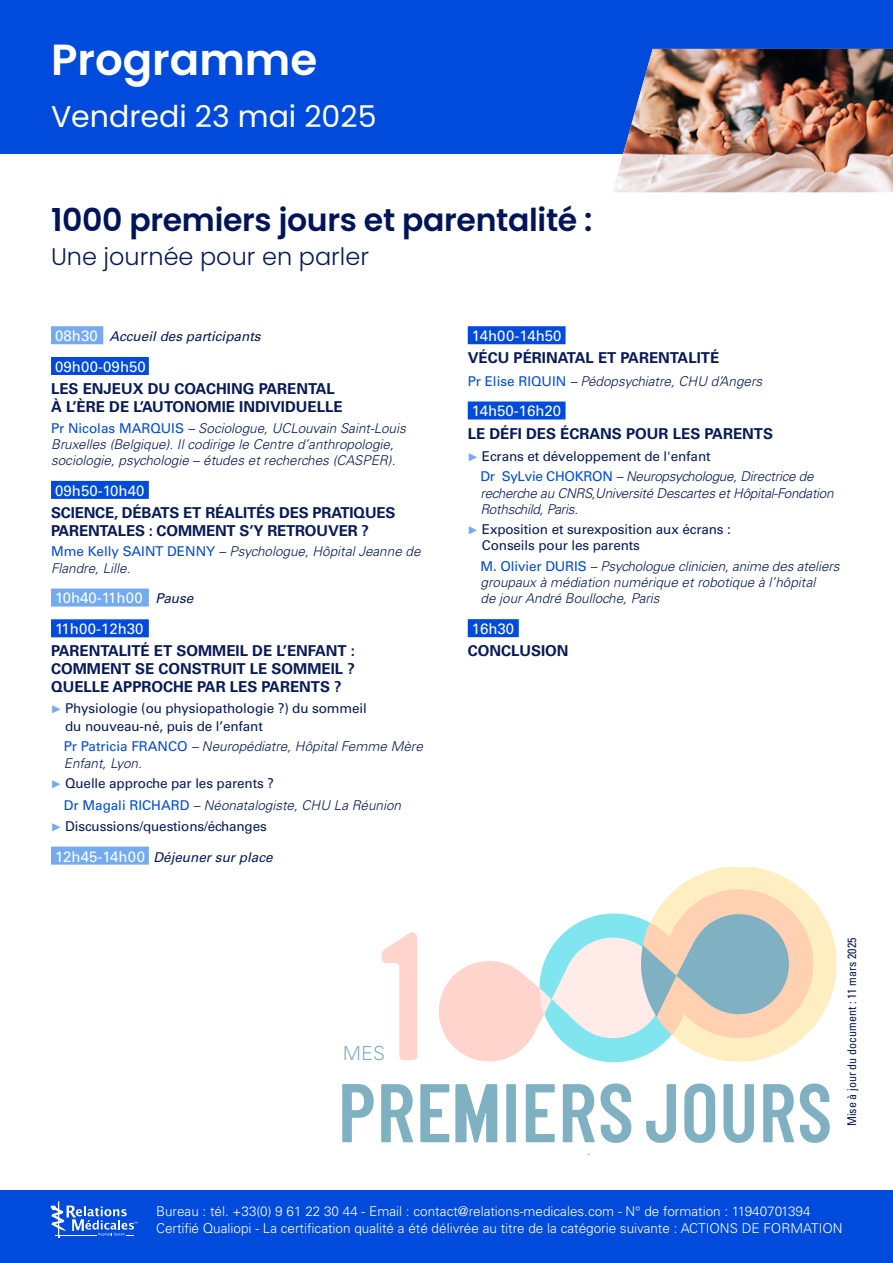
<style>
.page{position:relative;width:893px;height:1263px;background:#fff}
.page>*{position:absolute;margin:0;border:0;box-sizing:border-box;transform-origin:0 0}
.t1{font:600 43.5px "Poppins";color:#fff}
.t2{font:600 31.5px "Poppins";letter-spacing:-.01em;color:#00145a}
.t3{font:30px "Poppins";color:#fff}
.t4{font:300 24px "Poppins";color:#081b59}
.t5{font:300 19.5px "Univers";color:#006486}
.t6{font:700 15px/18px "Univers LT Std";color:#081b59}
.t7{font:15px/30.8px "Univers LT Std";color:#fff}
.t8{font:italic 300 13.5px/16.2px "Univers LT Std";color:#081b59}
.t9{font:13.5px/18px "Univers LT Std";letter-spacing:-.01em;color:#081b59}
.t10{font:300 13.5px/16.5px "Univers LT Std";color:#fff}
.t11{font:italic 300 13.5px/16.2px "Univers LT Std";letter-spacing:-.02em;color:#081b59}
.t12{font:italic 13.5px "Univers LT Std";color:#081b59}
.t13{font:condensed 12px "Univers LT Std";color:#081b59}
.s1{font-style:normal;font-size:15px;color:#fff}
.s2{font-weight:400;font-style:normal;color:#004bdb}
.s3{font-style:italic;font-size:13.5px;color:#081b59}
.s4{font-family:"European Pi Four";font-size:10.5px;color:#74aaf0}
.s5{color:#004bdb}
.s6{font-weight:300;font-style:italic}
.s7{font-weight:400;font-style:normal;font-size:15px;color:#fff}
</style>
<div class="page">
<div style="left:0;top:1191px;width:893px;height:72px;background:#004bdb"></div>
<div style="left:0;top:0;width:893px;height:153px;background:#004bdb"></div>
<svg style="left:51px;top:1201px;width:87px;height:37px"></svg>
<div style="left:51px;top:326px;width:52px;height:18px;background:#74aaf0"></div>
<div style="left:51px;top:357px;width:98px;height:18px;background:#004bdb"></div>
<div style="left:51px;top:481px;width:98px;height:18px;background:#004bdb"></div>
<div style="left:51px;top:588px;width:98px;height:18px;background:#74aaf0"></div>
<div style="left:51px;top:619px;width:98px;height:18px;background:#004bdb"></div>
<div style="left:51px;top:847px;width:98px;height:18px;background:#74aaf0"></div>
<div style="left:468px;top:326px;width:98px;height:18px;background:#004bdb"></div>
<div style="left:468px;top:401px;width:98px;height:18px;background:#004bdb"></div>
<div style="left:468px;top:619px;width:51px;height:18px;background:#004bdb"></div>
<img style="left:612px;top:49px;width:281px;height:143px">
<svg style="left:381px;top:932px;width:37px;height:128px"></svg>
<div style="left:539px;top:913px;width:149px;height:149px;background:#80e5ef;border-radius:50%"></div>
<div style="left:563px;top:938px;width:100px;height:100px;background:#ffece8;border-radius:50%"></div>
<div style="left:439px;top:961px;width:100px;height:100px;background:#ffd4cc;border-radius:50%"></div>
<svg style="left:513px;top:964px;width:65px;height:74px"></svg>
<svg style="left:634px;top:867px;width:203px;height:195px"></svg>
<svg style="left:342px;top:1084px;width:32px;height:58px"></svg>
<svg style="left:381px;top:1084px;width:32px;height:58px"></svg>
<svg style="left:420px;top:1084px;width:29px;height:58px"></svg>
<svg style="left:455px;top:1084px;width:42px;height:60px"></svg>
<svg style="left:506px;top:1084px;width:10px;height:58px"></svg>
<svg style="left:526px;top:1084px;width:29px;height:58px"></svg>
<svg style="left:563px;top:1083px;width:68px;height:60px"></svg>
<svg style="left:646px;top:1084px;width:30px;height:59px"></svg>
<svg style="left:684px;top:1083px;width:31px;height:60px"></svg>
<svg style="left:723px;top:1084px;width:31px;height:59px"></svg>
<svg style="left:763px;top:1084px;width:31px;height:58px"></svg>
<svg style="left:800px;top:1083px;width:30px;height:60px"></svg>
<h1 class="t1" style="left:51px;top:35px;width:268px">Programme</h1>
<h3 class="t3" style="left:51px;top:99px;width:327px">Vendredi 23 mai 2025</h3>
<h2 class="t2" style="left:51px;top:201px;width:543px">1000 premiers jours et parentalité :</h2>
<h3 class="t4" style="left:51px;top:243px;width:320px">Une journée pour en parler</h3>
<p class="t12" style="left:55px;top:328px;width:207px"><span class="s1">08h30</span> Accueil des participants</p>
<p class="t7" style="left:55px;top:351px;width:92px">09h00-09h50</p>
<p class="t6" style="left:51px;top:380px;width:293px">LES ENJEUX DU COACHING PARENTAL<br>À L’ÈRE DE L’AUTONOMIE INDIVIDUELLE</p>
<p class="t8" style="left:51px;top:420px;width:356px"><span class="s2">Pr Nicolas MARQUIS</span> – Sociologue, UCLouvain Saint-Louis<br>Bruxelles (Belgique). Il codirige le Centre d’anthropologie, sociologie, psychologie – études et recherches (CASPER).</p>
<p class="t7" style="left:55px;top:475px;width:91px">09h50-10h40</p>
<p class="t6" style="left:51px;top:504px;width:346px">SCIENCE, DÉBATS ET RÉALITÉS DES PRATIQUES<br>PARENTALES : COMMENT S’Y RETROUVER ?</p>
<p class="t8" style="left:51px;top:544px;width:371px"><span class="s2">Mme Kelly SAINT DENNY</span> – Psychologue, Hôpital Jeanne de<br>Flandre, Lille.</p>
<p class="t7" style="left:55px;top:583px;width:140px">10h40-11h00 <span class="s3">Pause<br></span>11h00-12h30</p>
<p class="t6" style="left:51px;top:642px;width:306px;text-align:justify">PARENTALITÉ ET SOMMEIL DE L’ENFANT :<br>COMMENT SE CONSTRUIT LE SOMMEIL ?<br>QUELLE APPROCHE PAR LES PARENTS ?</p>
<p class="t9" style="left:65px;top:699px;width:303px;text-indent:-14px"><span class="s4">P</span> Physiologie (ou physiopathologie ?) du sommeil du nouveau-né, puis de l’enfant</p>
<p class="t8" style="left:64px;top:739px;width:361px"><span class="s2">Pr Patricia FRANCO</span> – Neuropédiatre, Hôpital Femme Mère<br>Enfant, Lyon.</p>
<p class="t9" style="left:64px;top:772px;width:339px;line-height:22.2px;text-indent:-13px"><span class="s4">P</span> Quelle approche par les parents ?<br><span class="s5">Dr Magali RICHARD</span> <span class="s6">– Néonatalogiste, CHU La Réunion</span></p>
<p class="t9" style="left:51px;top:817px;width:217px"><span class="s4">P</span> Discussions/questions/échanges</p>
<p class="t12" style="left:55px;top:849px;width:219px"><span class="s1">12h45-14h00</span> Déjeuner sur place</p>
<h3 class="t5" style="left:343px;top:1041px;width:44px">MES</h3>
<p class="t7" style="left:472px;top:320px;width:91px">14h00-14h50</p>
<p class="t6" style="left:468px;top:349px;width:253px">VÉCU PÉRINATAL ET PARENTALITÉ</p>
<p class="t8" style="left:468px;top:373px;width:346px"><span class="s2">Pr Elise RIQUIN</span> – Pédopsychiatre, CHU d’Angers <span class="s7">11h00-</span></p>
<p class="t7" style="left:472px;top:396px;width:91px">14h50-16h20</p>
<p class="t6" style="left:468px;top:424px;width:307px">LE DÉFI DES ÉCRANS POUR LES PARENTS</p>
<p class="t9" style="left:480px;top:446px;width:335px;line-height:20.4px;text-indent:-13px"><span class="s4">P</span> Ecrans et développement de l'enfant<br><span class="s5">Dr SyLvie CHOKRON</span> <span class="s6">– Neuropsychologue, Directrice de</span></p>
<p class="t11" style="left:480px;top:485px;width:355px">recherche au CNRS,Université Descartes et Hôpital-Fondation<br>Rothschild, Paris.</p>
<p class="t9" style="left:482px;top:521px;width:251px;line-height:16.2px;text-indent:-14px"><span class="s4">P</span> Exposition et surexposition aux écrans :<br>Conseils pour les parents</p>
<p class="t8" style="left:480px;top:558px;width:360px"><span class="s2">M. Olivier DURIS</span> – Psychologue clinicien, anime des ateliers groupaux à médiation numérique et robotique à l’hôpital<br>de jour André Boulloche, Paris</p>
<p class="t7" style="left:472px;top:613px;width:44px">16h30</p>
<p class="t6" style="left:468px;top:642px;width:102px">CONCLUSION</p>
<p class="t13" style="left:844px;top:1126px;width:190px;rotate:-90deg">Mise à jour du document : 11 mars 2025</p>
<p class="t10" style="left:156px;top:1203px;width:688px">Bureau : tél. +33(0) 9 61 22 30 44 - Email : contact@relations-medicales.com - N° de formation : 11940701394<br>Certifié Qualiopi - La certification qualité a été délivrée au titre de la catégorie suivante : ACTIONS DE FORMATION</p>
</div>
